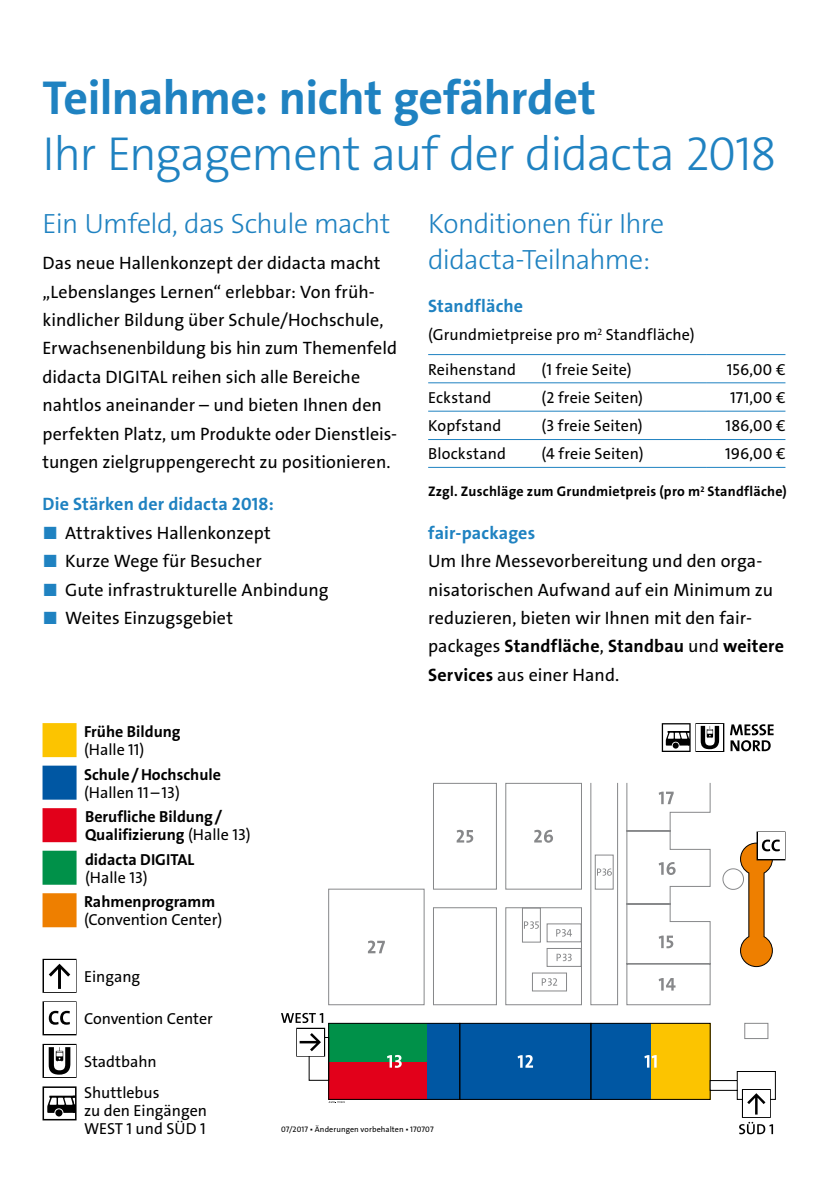
<style>
.page{position:relative;width:828px;height:1191px;background:#fff}
.page>*{position:absolute;margin:0;border:0;box-sizing:border-box;transform-origin:0 0}
.t1{font:48px "The Sans LP3 Lig";letter-spacing:-.025em;color:#1f82c1}
.t2{font:48px "The Sans LP7 Bld";letter-spacing:-.015em;color:#1f82c1}
.t3{font:28px/36px "The Sans LP3 Lig";letter-spacing:-.02em;color:#1f82c1}
.t4{font:18px/28.4px "The Sans LP5 Plain";color:#000}
.t5{font:18px "The Sans LP7 Bld";letter-spacing:.01em;color:#1f82c1}
.t6{font:18px "The Sans LP7 Bld";letter-spacing:.01em;color:#000}
.t7{font:16px/18px "The Sans LP5 Plain";color:#000}
.t8{font:16px/18px "The Sans LP7 Bld";color:#000}
.t9{font:14px "The Sans LP7 Bld";letter-spacing:.015em;color:#000}
.t10{font:8px "The Sans LP5 Plain";letter-spacing:.01em;color:#000}
.s1{color:#1f82c1}
.s2{font-family:"The Sans LP5 Plain"}
.s3{font-family:"The Sans LP7 Bld"}
</style>
<div class="page">
<hr style="left:428px;top:354px;width:278px;height:1px;background:#1f82c1">
<hr style="left:706px;top:354px;width:79px;height:1px;background:#1f82c1">
<hr style="left:428px;top:382px;width:278px;height:1px;background:#1f82c1">
<hr style="left:706px;top:382px;width:79px;height:1px;background:#1f82c1">
<hr style="left:428px;top:411px;width:278px;height:1px;background:#1f82c1">
<hr style="left:706px;top:411px;width:79px;height:1px;background:#1f82c1">
<hr style="left:428px;top:439px;width:278px;height:1px;background:#1f82c1">
<hr style="left:706px;top:439px;width:79px;height:1px;background:#1f82c1">
<hr style="left:428px;top:467px;width:278px;height:1px;background:#1f82c1">
<hr style="left:706px;top:467px;width:79px;height:1px;background:#1f82c1">
<div style="left:44px;top:894px;width:31px;height:32px;background:#ee7f00"></div>
<div style="left:43px;top:893px;width:34px;height:34px;border:2px solid #ee7f00"></div>
<div style="left:44px;top:851px;width:31px;height:32px;background:#009149"></div>
<div style="left:43px;top:850px;width:34px;height:34px;border:2px solid #009149"></div>
<div style="left:44px;top:809px;width:31px;height:32px;background:#e2001a"></div>
<div style="left:43px;top:808px;width:34px;height:34px;border:2px solid #e2001a"></div>
<div style="left:44px;top:766px;width:31px;height:32px;background:#0057a3"></div>
<div style="left:43px;top:765px;width:34px;height:34px;border:2px solid #0057a3"></div>
<div style="left:44px;top:724px;width:31px;height:32px;background:#fcc400"></div>
<div style="left:43px;top:723px;width:34px;height:34px;border:2px solid #fcc400"></div>
<div style="left:43px;top:958px;width:34px;height:34px;border:4px solid #000"></div>
<div style="left:44px;top:960px;width:31px;height:31px;background:#fff"></div>
<svg style="left:49px;top:963px;width:21px;height:26px"></svg>
<div style="left:43px;top:1086px;width:34px;height:34px;border:4px solid #000"></div>
<svg style="left:44px;top:1088px;width:31px;height:31px"></svg>
<div style="left:43px;top:1043px;width:34px;height:35px;border:4px solid #000"></div>
<svg style="left:44px;top:1045px;width:31px;height:31px"></svg>
<svg style="left:49px;top:1047px;width:21px;height:27px"></svg>
<div style="left:43px;top:1001px;width:34px;height:34px;border:4px solid #000"></div>
<div style="left:44px;top:1002px;width:31px;height:32px;background:#fff"></div>
<svg style="left:49px;top:1010px;width:21px;height:14px"></svg>
<div style="left:591px;top:1023px;width:119px;height:76px;background:#fcc400"></div>
<div style="left:591px;top:1023px;width:59px;height:76px;background:#0057a3"></div>
<div style="left:460px;top:1023px;width:131px;height:76px;background:#0057a3"></div>
<div style="left:329px;top:1023px;width:131px;height:76px;background:#0057a3"></div>
<div style="left:329px;top:1023px;width:98px;height:76px;background:#e2001a"></div>
<div style="left:329px;top:1023px;width:98px;height:38px;background:#009149"></div>
<div style="left:737px;top:1071px;width:39px;height:28px;border:1px solid #000"></div>
<div style="left:744px;top:1022px;width:24px;height:17px;border:1px solid #87888a"></div>
<div style="left:459px;top:1022px;width:132px;height:77px;border:1px solid #000"></div>
<svg style="left:433px;top:782px;width:278px;height:223px"></svg>
<div style="left:590px;top:1022px;width:120px;height:77px;border:1px solid #000"></div>
<div style="left:328px;top:888px;width:96px;height:117px;border:1px solid #87888a"></div>
<div style="left:328px;top:1022px;width:132px;height:77px;border:1px solid #000"></div>
<svg style="left:517px;top:1055px;width:16px;height:12px"></svg>
<svg style="left:658px;top:978px;width:17px;height:12px"></svg>
<svg style="left:627px;top:783px;width:83px;height:180px"></svg>
<svg style="left:456px;top:830px;width:17px;height:12px"></svg>
<svg style="left:505px;top:782px;width:113px;height:223px"></svg>
<svg style="left:644px;top:1055px;width:12px;height:12px"></svg>
<svg style="left:387px;top:1055px;width:15px;height:12px"></svg>
<svg style="left:368px;top:940px;width:17px;height:13px"></svg>
<div style="left:710px;top:1080px;width:27px;height:10px;border:1px solid #000"></div>
<div style="left:756px;top:831px;width:29px;height:29px;border:3px solid #000"></div>
<div style="left:758px;top:832px;width:26px;height:27px;background:#fff"></div>
<svg style="left:722px;top:839px;width:58px;height:128px"></svg>
<div style="left:296px;top:1027px;width:29px;height:29px;border:3px solid #000"></div>
<div style="left:297px;top:1029px;width:27px;height:26px;background:#fff"></div>
<svg style="left:300px;top:1033px;width:21px;height:18px"></svg>
<svg style="left:281px;top:1013px;width:42px;height:10px"></svg>
<svg style="left:739px;top:1121px;width:34px;height:13px"></svg>
<div style="left:742px;top:1089px;width:29px;height:29px;border:3px solid #000"></div>
<div style="left:743px;top:1090px;width:26px;height:26px;background:#fff"></div>
<svg style="left:747px;top:1093px;width:18px;height:21px"></svg>
<div style="left:662px;top:723px;width:28px;height:29px;border:3px solid #000"></div>
<svg style="left:663px;top:724px;width:26px;height:26px"></svg>
<svg style="left:730px;top:724px;width:43px;height:27px"></svg>
<div style="left:695px;top:723px;width:29px;height:29px;border:3px solid #000"></div>
<div style="left:696px;top:724px;width:27px;height:26px;background:#fff"></div>
<svg style="left:700px;top:726px;width:19px;height:23px"></svg>
<svg style="left:329px;top:1101px;width:16px;height:2px"></svg>
<h1 class="t2" style="left:43px;top:67px;width:555px">Teilnahme: nicht gefährdet</h1>
<h1 class="t1" style="left:43px;top:123px;width:736px">Ihr Engagement auf der didacta 2018</h1>
<h2 class="t3" style="left:43px;top:206px;width:349px">Ein Umfeld, das Schule macht</h2>
<p class="t4" style="left:43px;top:249px;width:356px">Das neue Hallenkonzept der didacta macht „Lebenslanges Lernen“ erlebbar: Von früh&shy;kindlicher Bildung über Schule/Hochschule, Erwachsenenbildung bis hin zum Themenfeld didacta DIGITAL reihen sich alle Bereiche nahtlos aneinander – und bieten Ihnen den perfekten Platz, um Produkte oder Dienstleis&shy;tungen zielgruppengerecht zu positionieren.</p>
<p class="t5" style="left:43px;top:493px;width:233px">Die Stärken der didacta 2018:</p>
<p class="t4" style="left:43px;top:518px;width:230px"><span class="s1">■</span> Attraktives Hallenkonzept</p>
<p class="t4" style="left:43px;top:547px;width:221px"><span class="s1">■</span> Kurze Wege für Besucher</p>
<p class="t4" style="left:43px;top:575px;width:287px"><span class="s1">■</span> Gute infrastrukturelle Anbindung</p>
<p class="t4" style="left:43px;top:604px;width:192px"><span class="s1">■</span> Weites Einzugsgebiet</p>
<h2 class="t3" style="left:428px;top:206px;width:238px">Konditionen für Ihre didacta-Teilnahme:</h2>
<p class="t5" style="left:428px;top:294px;width:97px">Standfläche</p>
<p class="t7" style="left:428px;top:318px;width:268px;line-height:34.4px">(Grundmietpreise pro m<sup>2</sup> Standfläche)<br>Reihenstand</p>
<p class="t7" style="left:541px;top:360px;width:91px">(1 freie Seite)</p>
<p class="t7" style="left:727px;top:360px;width:60px">156,00 €</p>
<p class="t7" style="left:428px;top:389px;width:65px">Eckstand</p>
<p class="t7" style="left:541px;top:389px;width:103px">(2 freie Seiten)</p>
<p class="t7" style="left:730px;top:389px;width:57px">171,00 €</p>
<p class="t7" style="left:428px;top:417px;width:75px">Kopfstand</p>
<p class="t7" style="left:541px;top:417px;width:103px">(3 freie Seiten)</p>
<p class="t7" style="left:725px;top:417px;width:61px">186,00 €</p>
<p class="t7" style="left:428px;top:445px;width:79px">Blockstand</p>
<p class="t7" style="left:541px;top:445px;width:103px">(4 freie Seiten)</p>
<p class="t7" style="left:725px;top:445px;width:62px">196,00 €</p>
<p class="t9" style="left:428px;top:482px;width:360px">Zzgl. Zuschläge zum Grundmietpreis (pro m<sup>2</sup> Standfläche)</p>
<p class="t5" style="left:428px;top:521px;width:109px">fair-packages</p>
<p class="t4" style="left:428px;top:547px;width:346px">Um Ihre Messevorbereitung und den orga&shy;nisatorischen Aufwand auf ein Minimum zu reduzieren, bieten wir Ihnen mit den fair-</p>
<p class="t6" style="left:428px;top:634px;width:357px"><span class="s2">packages</span> Standfläche<span class="s2">,</span> Standbau <span class="s2">und</span> weitere</p>
<p class="t4" style="left:428px;top:660px;width:193px"><span class="s3">Services</span> aus einer Hand.</p>
<p class="t8" style="left:84px;top:722px;width:98px">Frühe Bildung</p>
<p class="t7" style="left:84px;top:740px;width:62px">(Halle 11)</p>
<p class="t8" style="left:84px;top:765px;width:138px">Schule/Hochschule</p>
<p class="t7" style="left:84px;top:783px;width:97px">(Hallen 11–13)</p>
<p class="t8" style="left:85px;top:808px;width:167px">Berufliche Bildung/<br>Qualifizierung <span class="s2">(Halle 13)</span></p>
<p class="t8" style="left:85px;top:850px;width:111px">didacta DIGITAL</p>
<p class="t7" style="left:85px;top:868px;width:64px">(Halle 13)</p>
<p class="t8" style="left:84px;top:893px;width:133px">Rahmenprogramm</p>
<p class="t7" style="left:84px;top:911px;width:140px">(Convention Center)</p>
<p class="t7" style="left:84px;top:967px;width:58px">Eingang</p>
<p class="t7" style="left:84px;top:1010px;width:130px">Convention Center</p>
<p class="t7" style="left:84px;top:1052px;width:74px">Stadtbahn</p>
<p class="t7" style="left:84px;top:1084px;width:125px">Shuttlebus<br>zu den Eingängen<br>WEST 1 und SÜD 1</p>
<p class="t10" style="left:281px;top:1124px;width:154px">07/2017 ▪ Änderungen vorbehalten ▪ 170707</p>
</div>
